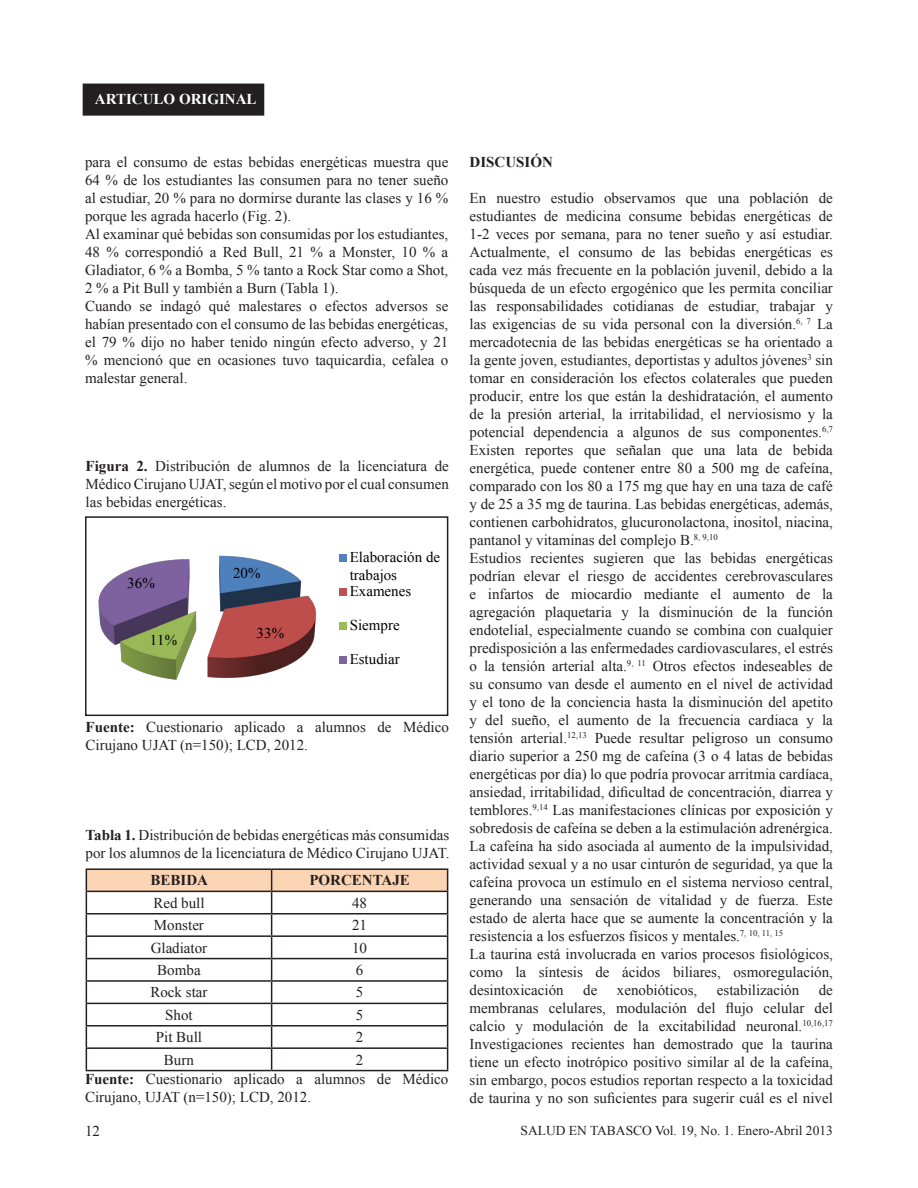
<style>
.page{position:relative;width:918px;height:1188px;background:#fff}
.page>*{position:absolute;margin:0;border:0;box-sizing:border-box;transform-origin:0 0}
.t1{font:15px/18px "Times New Roman";color:#231f20;text-align:justify}
.t2{font:15px/17.1px "Times New Roman";color:#000}
.t3{font:700 15px "Times New Roman";color:#231f20}
.t4{font:700 15px "Times New Roman";color:#fff}
.t5{font:13.5px "Times New Roman";color:#231f20}
.s1{font-weight:700}
</style>
<div class="page">
<hr style="left:86px;top:868px;width:186px;height:2px;background:#231f20">
<hr style="left:272px;top:868px;width:176px;height:2px;background:#231f20">
<svg style="left:86px;top:869px;width:362px;height:201px"></svg>
<hr style="left:86px;top:1070px;width:186px;height:1px;background:#231f20">
<hr style="left:272px;top:1070px;width:176px;height:1px;background:#231f20">
<div style="left:85px;top:516px;width:363px;height:200px;border:2px solid #231f20"></div>
<img style="left:93px;top:555px;width:229px;height:162px">
<div style="left:339px;top:554px;width:7px;height:7px;background:#4f81bd"></div>
<div style="left:339px;top:588px;width:7px;height:7px;background:#c0504d"></div>
<div style="left:339px;top:622px;width:7px;height:8px;background:#9bbb59"></div>
<div style="left:339px;top:656px;width:7px;height:8px;background:#8064a2"></div>
<div style="left:83px;top:84px;width:181px;height:31px;background:#231f20"></div>
<div style="left:83px;top:84px;width:181px;height:32px;border:2px solid #231f20"></div>
<p class="t4" style="left:95px;top:89px;width:163px">ARTICULO ORIGINAL</p>
<p class="t1" style="left:85px;top:152px;width:365px">para el consumo de estas bebidas energéticas muestra que 64 % de los estudiantes las consumen para no tener sueño al estudiar, 20 % para no dormirse durante las clases y 16 % porque les agrada hacerlo (Fig. 2).</p>
<p class="t1" style="left:85px;top:224px;width:365px">Al examinar qué bebidas son consumidas por los estudiantes, 48 % correspondió a Red Bull, 21 % a Monster, 10 % a Gladiator, 6 % a Bomba, 5 % tanto a Rock Star como a Shot, 2 % a Pit Bull y también a Burn (Tabla 1).</p>
<p class="t1" style="left:85px;top:296px;width:365px">Cuando se indagó qué malestares o efectos adversos se habían presentado con el consumo de las bebidas energéticas, el 79 % dijo no haber tenido ningún efecto adverso, y 21 % mencionó que en ocasiones tuvo taquicardia, cefalea o malestar general.</p>
<p class="t1" style="left:86px;top:457px;width:365px"><span class="s1">Figura 2.</span> Distribución de alumnos de la licenciatura de Médico Cirujano UJAT, según el motivo por el cual consumen las bebidas energéticas.</p>
<p class="t2" style="left:127px;top:574px;width:29px">36%</p>
<p class="t2" style="left:150px;top:632px;width:29px">11%</p>
<p class="t2" style="left:233px;top:564px;width:29px">20%</p>
<p class="t2" style="left:257px;top:624px;width:29px">33%</p>
<p class="t2" style="left:350px;top:548px;width:92px">Elaboración de trabajos<br>Examenes</p>
<p class="t2" style="left:350px;top:617px;width:52px">Siempre</p>
<p class="t2" style="left:350px;top:651px;width:51px">Estudiar</p>
<p class="t1" style="left:86px;top:717px;width:365px"><span class="s1">Fuente:</span> Cuestionario aplicado a alumnos de Médico<br>Cirujano UJAT (n=150); LCD, 2012.</p>
<p class="t1" style="left:86px;top:826px;width:365px"><span class="s1">Tabla 1.</span> Distribución de bebidas energéticas más consumidas por los alumnos de la licenciatura de Médico Cirujano UJAT.</p>
<p class="t3" style="left:151px;top:870px;width:59px">BEBIDA</p>
<p class="t3" style="left:309px;top:870px;width:102px">PORCENTAJE</p>
<p class="t1" style="left:153px;top:894px;width:53px">Red bull</p>
<p class="t1" style="left:352px;top:894px;width:16px">48</p>
<p class="t1" style="left:154px;top:916px;width:51px">Monster</p>
<p class="t1" style="left:352px;top:916px;width:16px">21</p>
<p class="t1" style="left:151px;top:938px;width:58px">Gladiator</p>
<p class="t1" style="left:352px;top:938px;width:16px">10</p>
<p class="t1" style="left:157px;top:961px;width:45px">Bomba</p>
<p class="t1" style="left:356px;top:961px;width:9px">6</p>
<p class="t1" style="left:150px;top:983px;width:59px">Rock star</p>
<p class="t1" style="left:356px;top:983px;width:9px">5</p>
<p class="t1" style="left:165px;top:1006px;width:29px">Shot</p>
<p class="t1" style="left:356px;top:1006px;width:9px">5</p>
<p class="t1" style="left:156px;top:1028px;width:48px">Pit Bull</p>
<p class="t1" style="left:356px;top:1028px;width:9px">2</p>
<p class="t1" style="left:164px;top:1050px;width:31px">Burn</p>
<p class="t1" style="left:356px;top:1050px;width:9px">2</p>
<p class="t1" style="left:85px;top:1070px;width:365px"><span class="s1">Fuente:</span> Cuestionario aplicado a alumnos de Médico<br>Cirujano, UJAT (n=150); LCD, 2012.</p>
<p class="t1" style="left:85px;top:1122px;width:16px">12</p>
<p class="t3" style="left:470px;top:151px;width:85px">DISCUSIÓN</p>
<p class="t1" style="left:470px;top:188px;width:365px">En nuestro estudio observamos que una población de estudiantes de medicina consume bebidas energéticas de 1-2 veces por semana, para no tener sueño y así estudiar.<br>Actualmente, el consumo de las bebidas energéticas es cada vez más frecuente en la población juvenil, debido a la búsqueda de un efecto ergogénico que les permita conciliar las responsabilidades cotidianas de estudiar, trabajar y las exigencias de su vida personal con la diversión.<sup>6,</sup> <sup>7</sup> La mercadotecnia de las bebidas energéticas se ha orientado a la gente joven, estudiantes, deportistas y adultos jóvenes<sup>3</sup> sin tomar en consideración los efectos colaterales que pueden producir, entre los que están la deshidratación, el aumento de la presión arterial, la irritabilidad, el nerviosismo y la potencial dependencia a algunos de sus componentes.<sup>6,7<br></sup>Existen reportes que señalan que una lata de bebida energética, puede contener entre 80 a 500 mg de cafeína, comparado con los 80 a 175 mg que hay en una taza de café y de 25 a 35 mg de taurina. Las bebidas energéticas, además, contienen carbohidratos, glucuronolactona, inositol, niacina, pantanol y vitaminas del complejo B.<sup>8,</sup> <sup>9,10</sup></p>
<p class="t1" style="left:470px;top:548px;width:365px">Estudios recientes sugieren que las bebidas energéticas podrían elevar el riesgo de accidentes cerebrovasculares e infartos de miocardio mediante el aumento de la agregación plaquetaria y la disminución de la función endotelial, especialmente cuando se combina con cualquier predisposición a las enfermedades cardiovasculares, el estrés o la tensión arterial alta.<sup>9,</sup> <sup>11</sup> Otros efectos indeseables de su consumo van desde el aumento en el nivel de actividad y el tono de la conciencia hasta la disminución del apetito y del sueño, el aumento de la frecuencia cardiaca y la tensión arterial.<sup>12,13</sup> Puede resultar peligroso un consumo diario superior a 250 mg de cafeína (3 o 4 latas de bebidas energéticas por día) lo que podría provocar arritmia cardíaca, ansiedad, irritabilidad, dificultad de concentración, diarrea y temblores.<sup>9,14</sup> Las manifestaciones clínicas por exposición y sobredosis de cafeína se deben a la estimulación adrenérgica.<br>La cafeína ha sido asociada al aumento de la impulsividad, actividad sexual y a no usar cinturón de seguridad, ya que la cafeína provoca un estímulo en el sistema nervioso central, generando una sensación de vitalidad y de fuerza. Este estado de alerta hace que se aumente la concentración y la resistencia a los esfuerzos físicos y mentales.<sup>7,</sup> <sup>10,</sup> <sup>11,</sup> <sup>15</sup></p>
<p class="t1" style="left:470px;top:944px;width:365px">La taurina está involucrada en varios procesos fisiológicos, como la síntesis de ácidos biliares, osmoregulación, desintoxicación</p>
<p class="t1" style="left:470px;top:980px;width:365px;text-indent:349px">de membranas celulares, modulación del flujo celular del calcio y modulación de la excitabilidad neuronal.<sup>10,16,17<br></sup>Investigaciones recientes han demostrado que la taurina tiene un efecto inotrópico positivo similar al de la cafeína, sin embargo, pocos estudios reportan respecto a la toxicidad de taurina y no son suficientes para sugerir cuál es el nivel</p>
<p class="t1" style="left:583px;top:980px;width:16px">de</p>
<p class="t1" style="left:617px;top:980px;width:82px">xenobióticos,</p>
<p class="t1" style="left:717px;top:980px;width:84px">estabilización</p>
<p class="t5" style="left:521px;top:1121px;width:314px">SALUD EN TABASCO Vol. 19, No. 1. Enero-Abril 2013</p>
</div>
